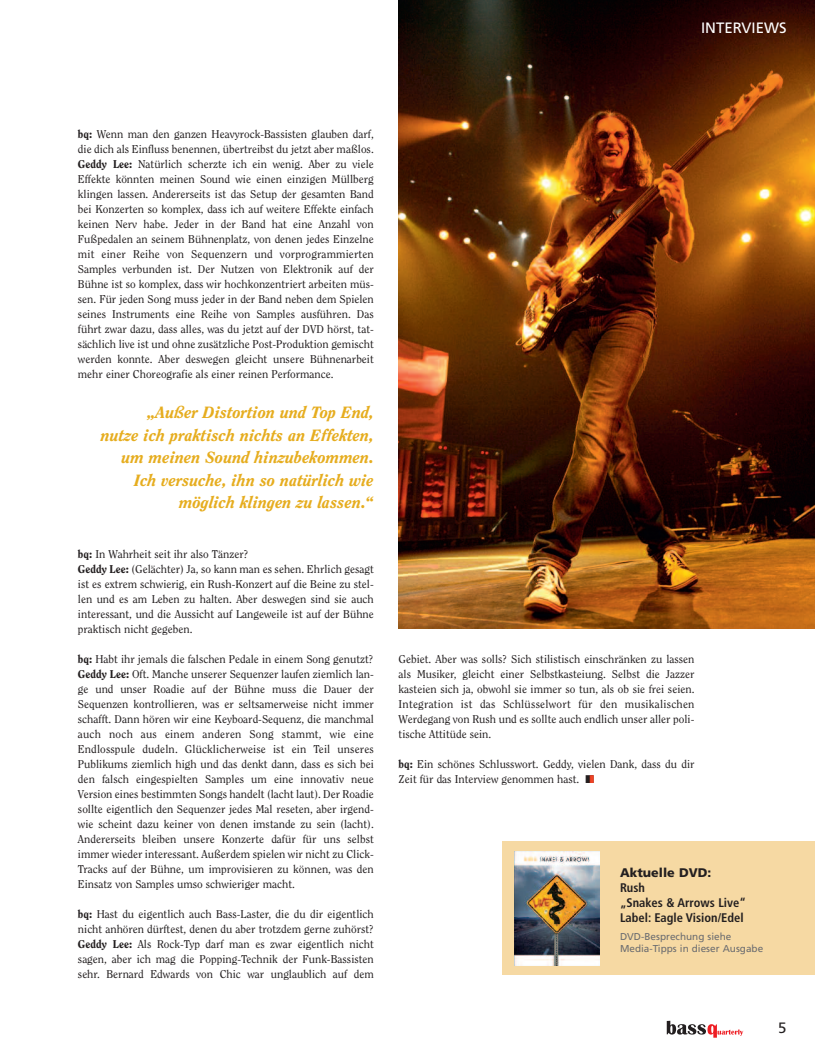
<style>
.page{position:relative;width:815px;height:1063px;background:#fff}
.page>*{position:absolute;margin:0;border:0;box-sizing:border-box;transform-origin:0 0}
.t1{font:italic 800 16.25px/22.5px "Clearface Std";color:#e6ad1f;text-align:right}
.t2{font:15px "Frutiger";color:#fff}
.t3{font:15px "Frutiger";color:#231f20}
.t4{font:700 condensed 12.5px/15px "Frutiger";color:#231f20}
.t5{font:900 12.5px "Frutiger";color:#231f20}
.t6{font:11.25px/15px "Clearface Std";color:#231f20;text-align:justify}
.t7{font:10px/12.5px "Frutiger";color:#6c6d70}
.s1{font-weight:800}
.s2{color:#ef4224}
</style>
<div class="page">
<img style="left:398px;top:0;width:417px;height:628px">
<svg style="left:667px;top:1021px;width:76px;height:17px"></svg>
<div style="left:502px;top:842px;width:313px;height:133px;background:#f6d9a3"></div>
<img style="left:514px;top:851px;width:85px;height:115px">
<h2 class="t2" style="left:701px;top:21px;width:87px">INTERVIEWS</h2>
<p class="t6" style="left:78px;top:127px;width:297px"><span class="s1">bq:</span> Wenn man den ganzen Heavyrock-Bassisten glauben darf, die dich als Einfluss benennen, übertreibst du jetzt aber maßlos.<br><span class="s1">Geddy Lee:</span> Natürlich scherzte ich ein wenig. Aber zu viele Effekte könnten meinen Sound wie einen einzigen Müllberg klingen lassen. Andererseits ist das Setup der gesamten Band bei Konzerten so komplex, dass ich auf weitere Effekte einfach keinen Nerv habe. Jeder in der Band hat eine Anzahl von Fußpedalen an seinem Bühnenplatz, von denen jedes Einzelne mit einer Reihe von Sequenzern und vorprogrammierten Samples verbunden ist. Der Nutzen von Elektronik auf der Bühne ist so komplex, dass wir hochkonzentriert arbeiten müs&shy;sen. Für jeden Song muss jeder in der Band neben dem Spielen seines Instruments eine Reihe von Samples ausführen. Das führt zwar dazu, dass alles, was du jetzt auf der DVD hörst, tat&shy;sächlich live ist und ohne zusätzliche Post-Produktion gemischt werden konnte. Aber deswegen gleicht unsere Bühnenarbeit mehr einer Choreografie als einer reinen Performance.</p>
<h1 class="t1" style="left:101px;top:402px;width:274px">„Außer Distortion und Top End,<br>nutze ich praktisch nichts an Effekten, um meinen Sound hinzubekommen.<br>Ich versuche, ihn so natürlich wie möglich klingen zu lassen.“</h1>
<p class="t6" style="left:78px;top:547px;width:297px;text-align:left"><span class="s1">bq:</span> In Wahrheit seit ihr also Tänzer?<br><span class="s1">Geddy Lee:</span> (Gelächter) Ja, so kann man es sehen. Ehrlich gesagt ist es extrem schwierig, ein Rush-Konzert auf die Beine zu stel&shy;len und es am Leben zu halten. Aber deswegen sind sie auch interessant, und die Aussicht auf Langeweile ist auf der Bühne praktisch nicht gegeben.</p>
<p class="t6" style="left:78px;top:652px;width:297px"><span class="s1">bq:</span> Habt ihr jemals die falschen Pedale in einem Song genutzt?<br><span class="s1">Geddy Lee:</span> Oft. Manche unserer Sequenzer laufen ziemlich lan&shy;ge und unser Roadie auf der Bühne muss die Dauer der Sequenzen kontrollieren, was er seltsamerweise nicht immer schafft. Dann hören wir eine Keyboard-Sequenz, die manchmal auch noch aus einem anderen Song stammt, wie eine Endlosspule dudeln. Glücklicherweise ist ein Teil unseres Publikums ziemlich high und das denkt dann, dass es sich bei den falsch eingespielten Samples um eine innovativ neue Version eines bestimmten Songs handelt (lacht laut). Der Roadie sollte eigentlich den Sequenzer jedes Mal reseten, aber irgend&shy;wie scheint dazu keiner von denen imstande zu sein (lacht).<br>Andererseits bleiben unsere Konzerte dafür für uns selbst immer wieder interessant. Außerdem spielen wir nicht zu Click-Tracks auf der Bühne, um improvisieren zu können, was den Einsatz von Samples umso schwieriger macht.</p>
<p class="t6" style="left:78px;top:907px;width:297px"><span class="s1">bq:</span> Hast du eigentlich auch Bass-Laster, die du dir eigentlich nicht anhören dürftest, denen du aber trotzdem gerne zuhörst?<br><span class="s1">Geddy Lee:</span> Als Rock-Typ darf man es zwar eigentlich nicht sagen, aber ich mag die Popping-Technik der Funk-Bassisten sehr. Bernard Edwards von Chic war unglaublich auf dem</p>
<p class="t6" style="left:399px;top:652px;width:297px">Gebiet. Aber was solls? Sich stilistisch einschränken zu lassen als Musiker, gleicht einer Selbstkasteiung. Selbst die Jazzer kasteien sich ja, obwohl sie immer so tun, als ob sie frei seien.<br>Integration ist das Schlüsselwort für den musikalischen Werdegang von Rush und es sollte auch endlich unser aller poli&shy;tische Attitüde sein.</p>
<p class="t6" style="left:399px;top:757px;width:297px"><span class="s1">bq:</span> Ein schönes Schlusswort. Geddy, vielen Dank, dass du dir<br>Zeit für das Interview genommen hast. ■<span class="s2">■</span></p>
<p class="t5" style="left:620px;top:868px;width:93px">Aktuelle DVD:</p>
<p class="t4" style="left:620px;top:881px;width:127px">Rush<br>„Snakes &amp; Arrows Live“<br>Label: Eagle Vision/Edel</p>
<p class="t7" style="left:620px;top:931px;width:145px">DVD-Besprechung siehe<br>Media-Tipps in dieser Ausgabe</p>
<h2 class="t3" style="left:778px;top:1022px;width:10px">5</h2>
</div>
